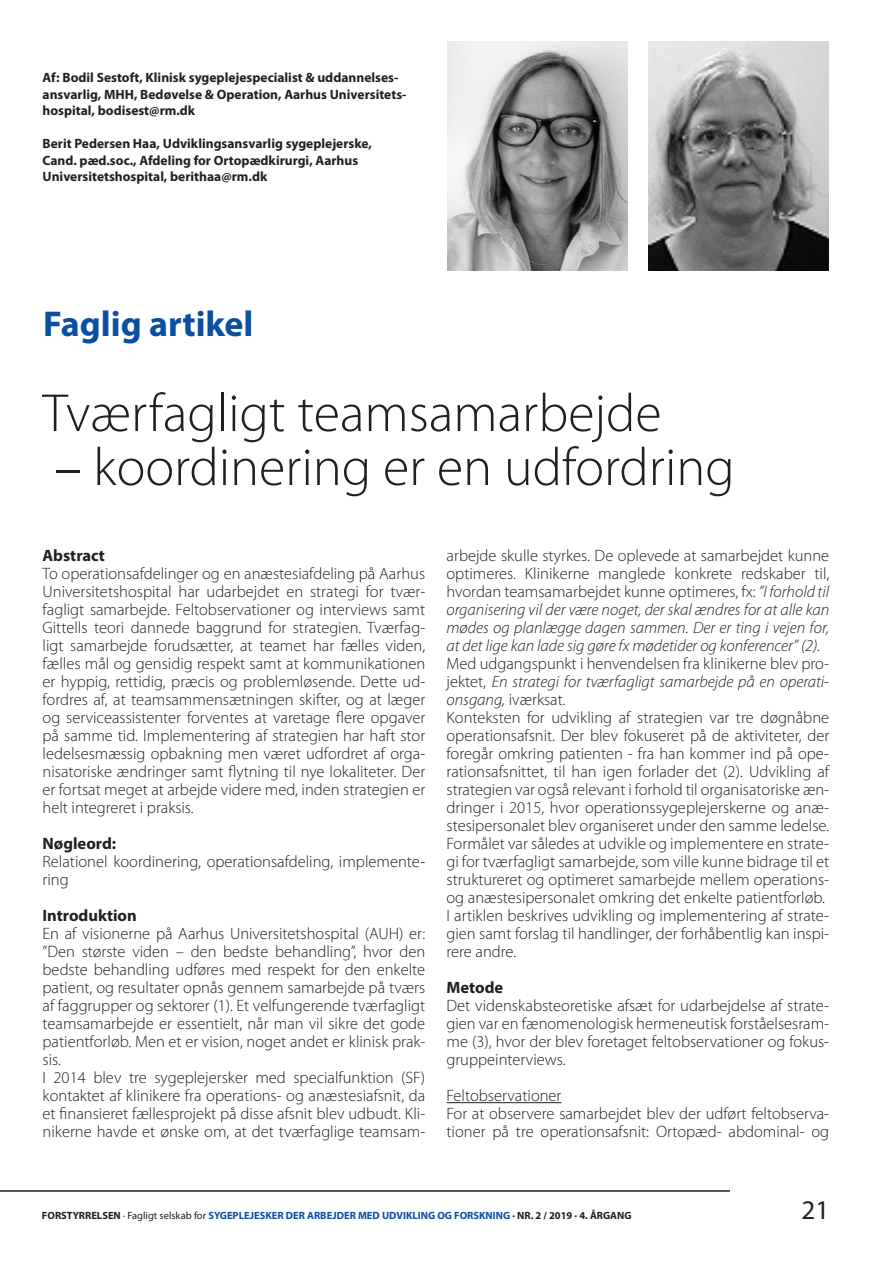
<style>
.page{position:relative;width:893px;height:1263px;background:#fff}
.page>*{position:absolute;margin:0;border:0;box-sizing:border-box;transform-origin:0 0}
.t1{font:300 54px "Myriad Pro";color:#231f20}
.t2{font:700 36px "Myriad Pro";color:#0a4fa2}
.t3{font:27px "Myriad Pro";color:#231f20}
.Brødtekst{font:300 16.5px/18px "Myriad Pro";color:#231f20;text-align:justify}
.Brødtekst-2{font:italic 300 16.5px/18px "Myriad Pro";color:#231f20;text-align:justify}
.Mellemrubrik{font:700 16.5px "Myriad Pro";color:#231f20}
.Brødtekst-3{font:700 13.5px "Myriad Pro";color:#231f20}
.t4{font:700 10.5px "Myriad Pro";color:#0a4fa2}
.s1{font-style:normal}
.s2{font-style:italic}
.s3{color:#231f20}
.s4{font-weight:400;color:#231f20}
</style>
<div class="page">
<hr style="left:0;top:1191px;width:730px;height:1px;background:#231f20">
<hr style="left:446px;top:1102px;width:115px;height:1px;background:#231f20">
<img style="left:648px;top:41px;width:180px;height:230px">
<img style="left:447px;top:41px;width:180px;height:230px">
<p class="Brødtekst-3" style="left:43px;top:69px;width:357px">Af: Bodil Sestoft, Klinisk sygeplejespecialist &amp; uddannelses-</p>
<p class="Brødtekst-3" style="left:43px;top:86px;width:365px">ansvarlig, MHH, Bedøvelse &amp; Operation, Aarhus Universitets-</p>
<p class="Brødtekst-3" style="left:43px;top:102px;width:154px">hospital, bodisest@rm.dk</p>
<p class="Brødtekst-3" style="left:43px;top:135px;width:331px">Berit Pedersen Haa, Udviklingsansvarlig sygeplejerske,</p>
<p class="Brødtekst-3" style="left:43px;top:152px;width:317px">Cand. pæd.soc., Afdeling for Ortopædkirurgi, Aarhus</p>
<p class="Brødtekst-3" style="left:43px;top:168px;width:226px">Universitetshospital, berithaa@rm.dk</p>
<p class="t2" style="left:43px;top:300px;width:212px">Faglig artikel</p>
<p class="t1" style="left:43px;top:380px;width:620px">Tværfagligt teamsamarbejde</p>
<p class="t1" style="left:54px;top:434px;width:682px">– koordinering er en udfordring</p>
<p class="Mellemrubrik" style="left:43px;top:545px;width:64px">Abstract</p>
<p class="Brødtekst" style="left:43px;top:564px;width:384px">To operationsafdelinger og en anæstesiafdeling på Aarhus Universitetshospital har udarbejdet en strategi for tvær&shy;fagligt samarbejde. Feltobservationer og interviews samt Gittells teori dannede baggrund for strategien. Tværfag&shy;ligt samarbejde forudsætter, at teamet har fælles viden, fælles mål og gensidig respekt samt at kommunikationen er hyppig, rettidig, præcis og problemløsende. Dette ud&shy;fordres af, at teamsammensætningen skifter, og at læger og serviceassistenter forventes at varetage flere opgaver på samme tid. Implementering af strategien har haft stor ledelsesmæssig opbakning men været udfordret af orga&shy;nisatoriske ændringer samt flytning til nye lokaliteter. Der er fortsat meget at arbejde videre med, inden strategien er helt integreret i praksis.</p>
<p class="Mellemrubrik" style="left:43px;top:833px;width:75px">Nøgleord:</p>
<p class="Brødtekst" style="left:43px;top:852px;width:384px">Relationel koordinering, operationsafdeling, implemente&shy;ring</p>
<p class="Mellemrubrik" style="left:43px;top:905px;width:96px">Introduktion</p>
<p class="Brødtekst" style="left:43px;top:924px;width:384px">En af visionerne på Aarhus Universitetshospital (AUH) er: ”Den største viden – den bedste behandling”, hvor den bedste behandling udføres med respekt for den enkelte patient, og resultater opnås gennem samarbejde på tværs af faggrupper og sektorer (1). Et velfungerende tværfagligt teamsamarbejde er essentielt, når man vil sikre det gode patientforløb. Men et er vision, noget andet er klinisk prak&shy;sis.</p>
<p class="Brødtekst" style="left:43px;top:1068px;width:384px">I 2014 blev tre sygeplejersker med specialfunktion (SF) kontaktet af klinikere fra operations- og anæstesiafsnit, da et finansieret fællesprojekt på disse afsnit blev udbudt. Kli&shy;nikerne havde et ønske om, at det tværfaglige teamsam-</p>
<p class="Brødtekst-2" style="left:446px;top:546px;width:384px"><span class="s1">arbejde skulle styrkes. De oplevede at samarbejdet kunne optimeres. Klinikerne manglede konkrete redskaber til, hvordan teamsamarbejdet kunne optimeres, fx:</span> ”I forhold til organisering vil der være noget, der skal ændres for at alle kan mødes og planlægge dagen sammen. Der er ting i vejen for, at det lige kan lade sig gøre fx mødetider og konferencer” (2).</p>
<p class="Brødtekst" style="left:446px;top:654px;width:384px">Med udgangspunkt i henvendelsen fra klinikerne blev pro&shy;jektet, <span class="s2">En strategi for tværfagligt samarbejde på en operati&shy;onsgang,</span> iværksat.</p>
<p class="Brødtekst" style="left:446px;top:708px;width:384px">Konteksten for udvikling af strategien var tre døgnåbne operationsafsnit. Der blev fokuseret på de aktiviteter, der foregår omkring patienten - fra han kommer ind på ope&shy;rationsafsnittet, til han igen forlader det (2). Udvikling af strategien var også relevant i forhold til organisatoriske æn&shy;dringer i 2015, hvor operationssygeplejerskerne og anæ&shy;stesipersonalet blev organiseret under den samme ledelse.</p>
<p class="Brødtekst" style="left:446px;top:834px;width:384px">Formålet var således at udvikle og implementere en strate&shy;gi for tværfagligt samarbejde, som ville kunne bidrage til et struktureret og optimeret samarbejde mellem operations&shy;og anæstesipersonalet omkring det enkelte patientforløb.</p>
<p class="Brødtekst" style="left:446px;top:906px;width:384px">I artiklen beskrives udvikling og implementering af strate&shy;gien samt forslag til handlinger, der forhåbentlig kan inspi&shy;rere andre.</p>
<p class="Mellemrubrik" style="left:446px;top:977px;width:58px">Metode</p>
<p class="Brødtekst" style="left:446px;top:996px;width:384px">Det videnskabsteoretiske afsæt for udarbejdelse af strate&shy;gien var en fænomenologisk hermeneutisk forståelsesram&shy;me (3), hvor der blev foretaget feltobservationer og fokus&shy;gruppeinterviews.</p>
<p class="Brødtekst" style="left:446px;top:1086px;width:116px">Feltobservationer</p>
<p class="Brødtekst" style="left:446px;top:1104px;width:384px">For at observere samarbejdet blev der udført feltobserva&shy;tioner på tre operationsafsnit: Ortopæd- abdominal- og</p>
<p class="t4" style="left:42px;top:1208px;width:591px"><span class="s3">FORSTYRRELSEN</span> <span class="s4">· Fagligt selskab for</span> SYGEPLEJESKER DER ARBEJDER MED UDVIKLING OG FORSKNING <span class="s3">· NR. 2 / 2019 · 4. ÅRGANG</span></p>
<h3 class="t3" style="left:801px;top:1193px;width:29px">21</h3>
</div>
